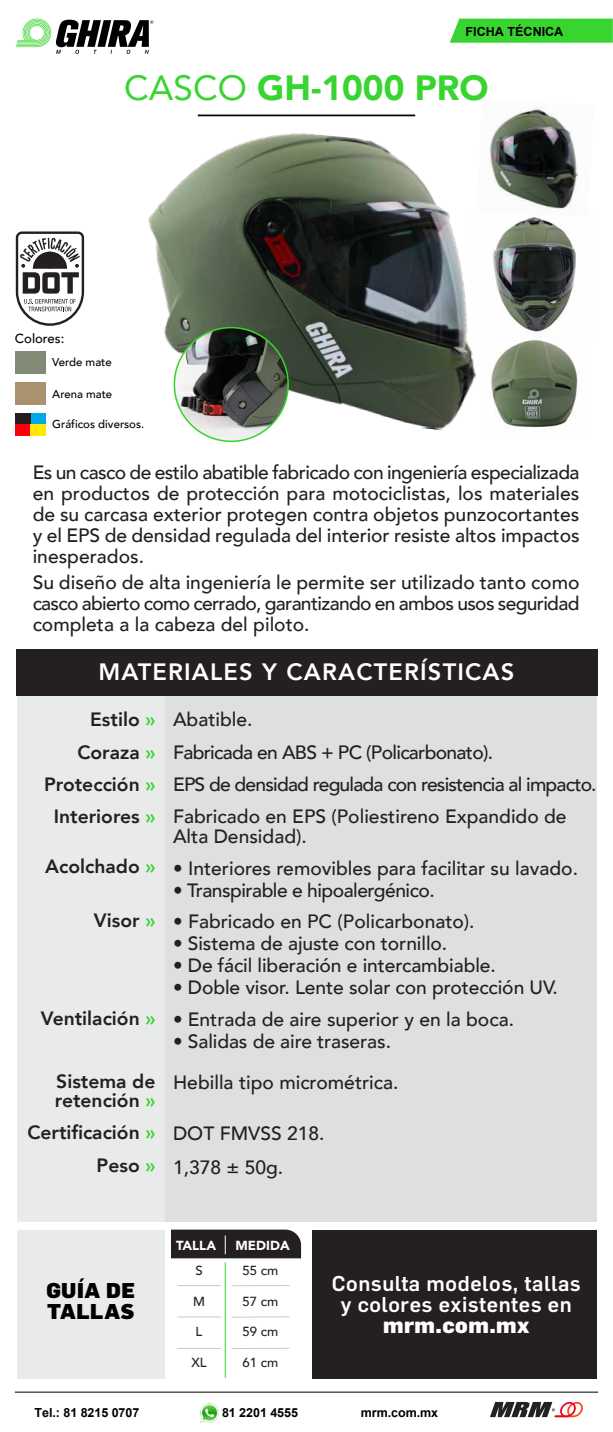
<style>
.page{position:relative;width:613px;height:1432px;background:#fff}
.page>*{position:absolute;margin:0;border:0;box-sizing:border-box;transform-origin:0 0}
.t1{font:900 35px "Avenir";color:#38d430}
.t2{font:800 23.62px "Avenir";letter-spacing:.05em;color:#fff}
.t3{font:500 21px/21px "Flama";letter-spacing:.025em;color:#fff;text-align:center}
.t4{font:900 21px/21px "Flama";letter-spacing:.025em;color:#000}
.t5{font:900 21px "Flama";letter-spacing:.025em;color:#fff}
.t6{font:500 19.25px/21px "Avenir";letter-spacing:-.005em;color:#241f20}
.t7{font:500 19.25px/32.4px "Avenir";letter-spacing:-.035em;color:#241f20}
.t8{font:800 19.25px/32.4px "Avenir";color:#241f20;text-align:right}
.t9{font:500 19.25px "Avenir";letter-spacing:-.025em;color:#241f20}
.t10{font:500 13.12px "Avenir";color:#241f20}
.t11{font:900 13.12px "Avenir";color:#fff}
.t12{font:500 13.12px "Avenir";color:#000}
.t13{font:700 12.6px "Arial";color:#000}
.t14{font:700 12.51px "Arial";letter-spacing:-.005em;color:#000}
.t15{font:500 11.38px "Avenir";color:#000}
.s1{font-weight:400}
.s2{color:#38d430}
</style>
<div class="page">
<img style="left:496px;top:108px;width:82px;height:101px">
<img style="left:496px;top:340px;width:82px;height:87px">
<img style="left:148px;top:130px;width:348px;height:300px">
<hr style="left:198px;top:115px;width:217px;height:1px;background:#000">
<svg style="left:16px;top:19px;width:137px;height:35px"></svg>
<svg style="left:449px;top:19px;width:163px;height:24px;background:#41d539"></svg>
<div style="left:159px;top:651px;width:438px;height:571px;background:#dedfe0"></div>
<div style="left:17px;top:1230px;width:147px;height:148px;background:#e9eaea"></div>
<div style="left:312px;top:1230px;width:285px;height:148px;background:#241f20"></div>
<div style="left:17px;top:688px;width:147px;height:534px;background:#e9eaea"></div>
<div style="left:16px;top:650px;width:581px;height:46px;background:#241f20"></div>
<div style="left:16px;top:351px;width:30px;height:23px;background:#808a75"></div>
<div style="left:16px;top:382px;width:30px;height:23px;background:#a99270"></div>
<div style="left:16px;top:413px;width:30px;height:23px;background:#00a9ed"></div>
<div style="left:16px;top:413px;width:15px;height:11px;background:#241f20"></div>
<div style="left:16px;top:424px;width:15px;height:12px;background:#fa000a"></div>
<div style="left:31px;top:424px;width:15px;height:12px;background:#ffe900"></div>
<div style="left:171px;top:1230px;width:130px;height:28px;background:#241f20"></div>
<hr style="left:225px;top:1262px;width:1px;height:116px;background:#38d430">
<svg style="left:231px;top:1285px;width:59px;height:2px"></svg>
<hr style="left:177px;top:1285px;width:44px;height:1px;background:#c8cacb">
<svg style="left:231px;top:1316px;width:59px;height:2px"></svg>
<hr style="left:177px;top:1317px;width:44px;height:1px;background:#c8cacb">
<svg style="left:231px;top:1348px;width:59px;height:1px"></svg>
<hr style="left:177px;top:1348px;width:44px;height:1px;background:#c8cacb">
<img style="left:200px;top:1404px;width:19px;height:19px">
<svg style="left:490px;top:1402px;width:93px;height:15px"></svg>
<hr style="left:15px;top:1392px;width:583px;height:1px;background:#000">
<svg style="left:174px;top:328px;width:114px;height:113px"></svg>
<img style="left:174px;top:328px;width:114px;height:113px;border-radius:57px">
<div style="left:173px;top:327px;width:116px;height:115px;border:2px solid #38d430;border-radius:50%"></div>
<svg style="left:16px;top:231px;width:68px;height:95px"></svg>
<img style="left:470px;top:210px;width:106px;height:129px">
<p class="t13" style="left:465px;top:23px;width:99px">FICHA TÉCNICA</p>
<h1 class="t1" style="left:124px;top:58px;width:366px"><span class="s1">CASCO</span> GH-1000 PRO</h1>
<p class="t12" style="left:15px;top:327px;width:51px">Colores:</p>
<p class="t15" style="left:52px;top:353px;width:61px">Verde mate</p>
<p class="t15" style="left:52px;top:384px;width:61px">Arena mate</p>
<p class="t15" style="left:52px;top:414px;width:93px">Gráficos diversos.</p>
<p class="t6" style="left:33px;top:461px;width:548px;text-align:justify">Es un casco de estilo abatible fabricado con ingeniería especializada en productos de protección para motociclistas, los materiales de su carcasa exterior protegen contra objetos punzocortantes y el EPS de densidad regulada del interior resiste altos impactos inesperados.</p>
<p class="t6" style="left:33px;top:571px;width:548px;text-align:justify">Su diseño de alta ingeniería le permite ser utilizado tanto como casco abierto como cerrado, garantizando en ambos usos seguridad completa a la cabeza del piloto.</p>
<p class="t2" style="left:98px;top:653px;width:417px">MATERIALES Y CARACTERÍSTICAS</p>
<p class="t8" style="left:44px;top:703px;width:113px">Estilo <span class="s2">»<br></span>Coraza <span class="s2">»<br></span>Protección <span class="s2">»<br></span>Interiores <span class="s2">»</span></p>
<p class="t8" style="left:45px;top:850px;width:112px">Acolchado <span class="s2">»</span></p>
<p class="t7" style="left:173px;top:702px;width:425px">Abatible.<br>Fabricada en ABS + PC (Policarbonato).<br>EPS de densidad regulada con resistencia al impacto.<br>Fabricado en EPS (Poliestireno Expandido de</p>
<p class="t6" style="left:173px;top:824px;width:135px">Alta Densidad).</p>
<p class="t6" style="left:173px;top:857px;width:406px">• Interiores removibles para facilitar su lavado.</p>
<p class="t9" style="left:173px;top:874px;width:263px">• Transpirable e hipoalergénico.</p>
<p class="t6" style="left:173px;top:910px;width:303px">• Fabricado en PC (Policarbonato).</p>
<p class="t6" style="left:173px;top:932px;width:275px">• Sistema de ajuste con tornillo.</p>
<p class="t6" style="left:173px;top:954px;width:324px">• De fácil liberación e intercambiable.</p>
<p class="t6" style="left:173px;top:976px;width:386px">• Doble visor. Lente solar con protección UV.</p>
<p class="t6" style="left:173px;top:1008px;width:342px">• Entrada de aire superior y en la boca.</p>
<p class="t6" style="left:173px;top:1020px;width:227px;line-height:41.1px">• Salidas de aire traseras.<br>Hebilla tipo micrométrica.</p>
<p class="t6" style="left:173px;top:1115px;width:153px;line-height:34.1px">DOT FMVSS 218.<br>1,378 ± 50g.</p>
<p class="t8" style="left:94px;top:905px;width:63px">Visor <span class="s2">»</span></p>
<p class="t8" style="left:41px;top:1002px;width:116px">Ventilación <span class="s2">»</span></p>
<p class="t8" style="left:55px;top:1071px;width:102px;line-height:19.2px;text-align:left">Sistema de retención <span class="s2">»</span></p>
<p class="t8" style="left:27px;top:1116px;width:130px">Certificación <span class="s2">»<br></span>Peso <span class="s2">»</span></p>
<p class="t4" style="left:46px;top:1280px;width:90px">GUÍA DE<br>TALLAS</p>
<p class="t11" style="left:176px;top:1234px;width:41px">TALLA</p>
<p class="t11" style="left:235px;top:1234px;width:56px">MEDIDA</p>
<p class="t10" style="left:195px;top:1259px;width:9px">S</p>
<p class="t10" style="left:193px;top:1290px;width:13px">M</p>
<p class="t10" style="left:196px;top:1321px;width:8px">L</p>
<p class="t10" style="left:191px;top:1351px;width:17px">XL</p>
<p class="t10" style="left:242px;top:1259px;width:37px">55 cm</p>
<p class="t10" style="left:242px;top:1290px;width:37px">57 cm</p>
<p class="t10" style="left:242px;top:1321px;width:37px">59 cm</p>
<p class="t10" style="left:242px;top:1351px;width:37px">61 cm</p>
<p class="t3" style="left:332px;top:1272px;width:250px">Consulta modelos, tallas y colores existentes en</p>
<p class="t5" style="left:383px;top:1313px;width:148px">mrm.com.mx</p>
<p class="t14" style="left:35px;top:1404px;width:106px">Tel.: 81 8215 0707</p>
<p class="t14" style="left:222px;top:1404px;width:77px">81 2201 4555</p>
<p class="t14" style="left:361px;top:1404px;width:79px">mrm.com.mx</p>
</div>
